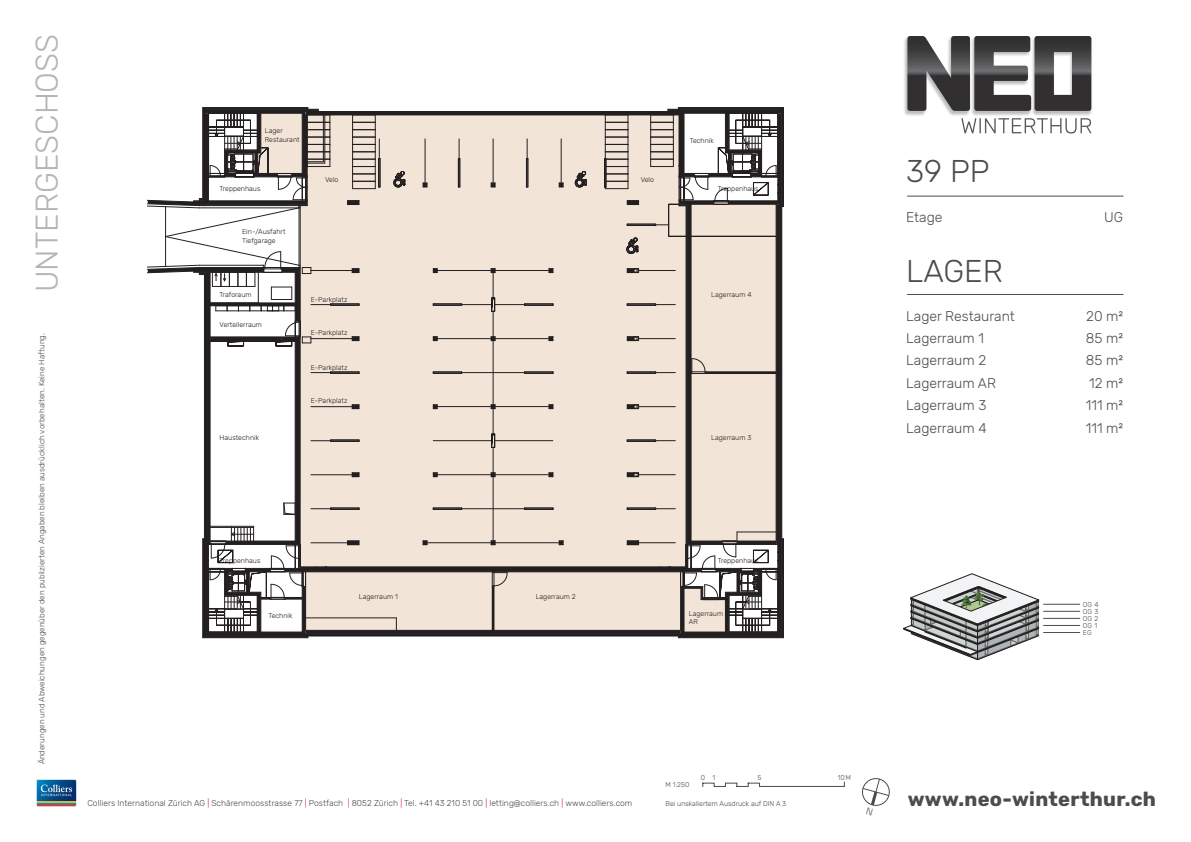
<style>
.page{position:relative;width:1191px;height:842px;background:#fff}
.page>*{position:absolute;margin:0;border:0;box-sizing:border-box;transform-origin:0 0}
.t1{font:300 31.3px "Rubik";color:#b4b5b8}
.t2{font:300 31.3px "Rubik";color:#4b4c4d}
.t3{font:700 20px "Rubik";letter-spacing:.015em;color:#4b4c4d}
.t4{font:300 14px "Rubik";color:#4b4c4d}
.t5{font:300 8.5px "Rubik";color:#4b4c4d}
.t6{font:300 8px "Rubik";color:#4b4c4d}
.t7{font:300 7px/8.4px "Rubik";color:#231f20}
.t8{font:300 7px/7px "Rubik";color:#4b4c4d}
.s1{color:#ed028c}
</style>
<div class="page">
<div style="left:903px;top:36px;width:189px;height:80px;background:#231f20;opacity:.3"></div>
<svg style="left:907px;top:36px;width:184px;height:75px"></svg>
<svg style="left:961px;top:118px;width:130px;height:16px"></svg>
<img style="left:36px;top:779px;width:41px;height:27px">
<svg style="left:702px;top:782px;width:142px;height:5px"></svg>
<hr style="left:907px;top:196px;width:216px;height:1px;background:#4b4c4d">
<hr style="left:907px;top:294px;width:216px;height:1px;background:#4b4c4d">
<hr style="left:1043px;top:632px;width:37px;height:1px;background:#4b4c4d">
<hr style="left:1043px;top:625px;width:37px;height:1px;background:#4b4c4d">
<hr style="left:1043px;top:618px;width:37px;height:1px;background:#4b4c4d">
<hr style="left:1043px;top:611px;width:37px;height:1px;background:#4b4c4d">
<hr style="left:1043px;top:604px;width:37px;height:1px;background:#4b4c4d">
<svg style="left:903px;top:573px;width:136px;height:87px"></svg>
<hr style="left:203px;top:107px;width:105px;height:1px;background:#231f20">
<hr style="left:678px;top:107px;width:105px;height:1px;background:#231f20">
<hr style="left:783px;top:108px;width:1px;height:98px;background:#231f20">
<hr style="left:783px;top:539px;width:1px;height:99px;background:#231f20">
<svg style="left:148px;top:108px;width:635px;height:530px"></svg>
<svg style="left:862px;top:778px;width:28px;height:28px"></svg>
<h1 class="t1" style="left:30px;top:292px;width:260px;rotate:-90deg">UNTERGESCHOSS</h1>
<p class="t6" style="left:37px;top:764px;width:433px;rotate:-90deg">Änderungen und Abweichungen gegenüber den publizierten Angaben bleiben ausdrücklich vorbehalten. Keine Haftung.</p>
<p class="t7" style="left:265px;top:127px;width:36px">Lager<br>Restaurant</p>
<p class="t7" style="left:690px;top:137px;width:26px">Technik</p>
<p class="t7" style="left:220px;top:185px;width:42px">Treppenhaus</p>
<p class="t7" style="left:242px;top:228px;width:45px">Ein-/Ausfahrt<br>Tiefgarage</p>
<p class="t7" style="left:220px;top:290px;width:34px">Traforaum</p>
<p class="t7" style="left:220px;top:321px;width:44px">Verteilerraum</p>
<p class="t7" style="left:220px;top:433px;width:41px">Haustechnik</p>
<p class="t7" style="left:325px;top:175px;width:15px">Velo</p>
<p class="t7" style="left:640px;top:175px;width:15px">Velo</p>
<p class="t7" style="left:311px;top:296px;width:38px">E-Parkplatz</p>
<p class="t7" style="left:311px;top:329px;width:38px">E-Parkplatz</p>
<p class="t7" style="left:311px;top:364px;width:38px">E-Parkplatz</p>
<p class="t7" style="left:311px;top:397px;width:38px">E-Parkplatz</p>
<p class="t7" style="left:718px;top:185px;width:42px">Treppenhaus</p>
<p class="t7" style="left:711px;top:290px;width:42px">Lagerraum 4</p>
<p class="t7" style="left:711px;top:433px;width:42px">Lagerraum 3</p>
<p class="t7" style="left:220px;top:556px;width:42px">Treppenhaus</p>
<p class="t7" style="left:718px;top:556px;width:42px">Treppenhaus</p>
<p class="t7" style="left:268px;top:611px;width:26px">Technik</p>
<p class="t7" style="left:359px;top:593px;width:40px">Lagerraum 1</p>
<p class="t7" style="left:536px;top:593px;width:42px">Lagerraum 2</p>
<p class="t7" style="left:689px;top:609px;width:36px">Lagerraum<br>AR</p>
<h1 class="t2" style="left:906px;top:154px;width:85px">39 PP</h1>
<h3 class="t4" style="left:906px;top:209px;width:38px">Etage</h3>
<h3 class="t4" style="left:1104px;top:209px;width:20px">UG</h3>
<h1 class="t2" style="left:906px;top:253px;width:98px">LAGER</h1>
<h3 class="t4" style="left:906px;top:308px;width:110px">Lager Restaurant</h3>
<h3 class="t4" style="left:1086px;top:308px;width:39px">20 m²</h3>
<h3 class="t4" style="left:906px;top:330px;width:79px">Lagerraum 1</h3>
<h3 class="t4" style="left:1086px;top:330px;width:39px">85 m²</h3>
<h3 class="t4" style="left:906px;top:353px;width:82px">Lagerraum 2</h3>
<h3 class="t4" style="left:1086px;top:353px;width:39px">85 m²</h3>
<h3 class="t4" style="left:906px;top:375px;width:91px">Lagerraum AR</h3>
<h3 class="t4" style="left:1089px;top:375px;width:36px">12 m²</h3>
<h3 class="t4" style="left:906px;top:397px;width:82px">Lagerraum 3</h3>
<h3 class="t4" style="left:1086px;top:397px;width:39px">111 m²</h3>
<h3 class="t4" style="left:906px;top:420px;width:82px">Lagerraum 4</h3>
<h3 class="t4" style="left:1086px;top:420px;width:39px">111 m²</h3>
<p class="t8" style="left:1082px;top:601px;width:18px">OG 4<br>OG 3<br>OG 2<br>OG 1<br>EG</p>
<p class="t8" style="left:701px;top:774px;width:16px">0 1</p>
<p class="t8" style="left:757px;top:774px;width:6px">5</p>
<p class="t8" style="left:837px;top:774px;width:15px">10 M</p>
<p class="t8" style="left:665px;top:800px;width:122px">Bei unskaliertem Ausdruck auf DIN A 3</p>
<p class="t8" style="left:665px;top:782px;width:25px">M 1:250</p>
<p class="t5" style="left:87px;top:798px;width:546px">Colliers International Zürich AG <span class="s1">|</span> Schärenmoosstrasse 77 <span class="s1">|</span> Postfach <span class="s1">|</span> 8052 Zürich <span class="s1">|</span> Tel. +41 43 210 51 00 <span class="s1">|</span> letting@colliers.ch <span class="s1">|</span> www.colliers.com</p>
<h2 class="t3" style="left:907px;top:787px;width:250px">www.neo-winterthur.ch</h2>
</div>
